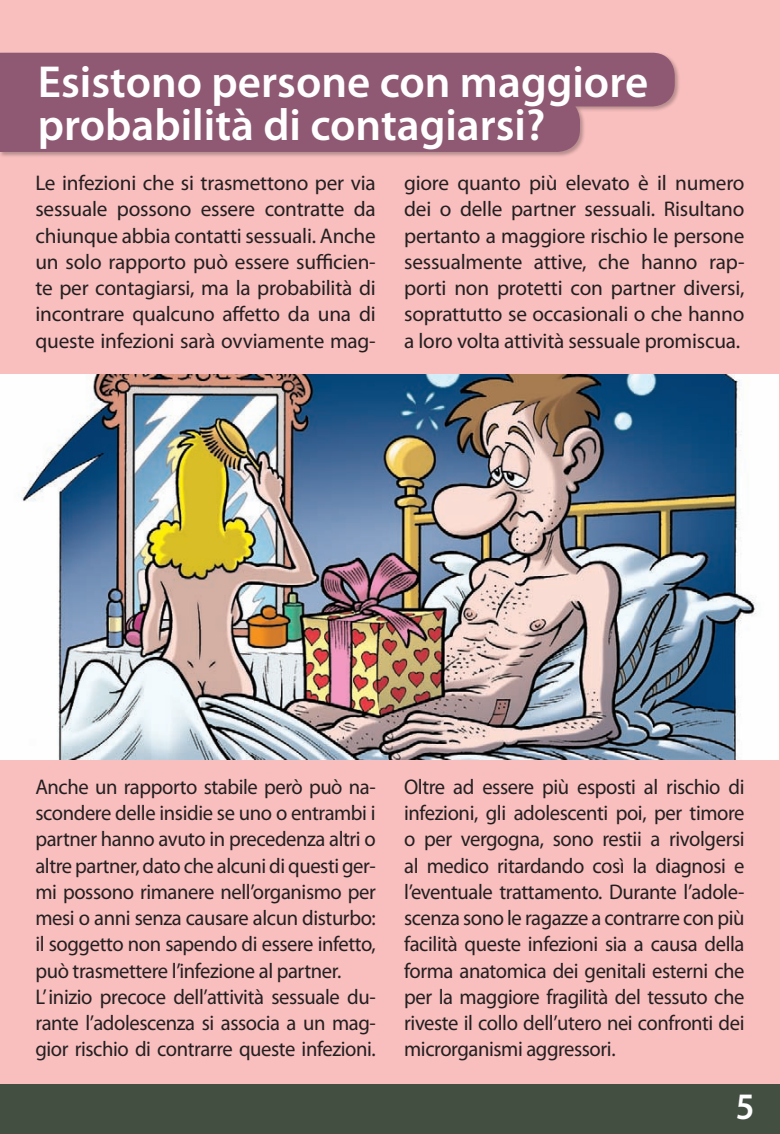
<style>
.page{position:relative;width:780px;height:1134px;background:#fff}
.page>*{position:absolute;margin:0;border:0;box-sizing:border-box;transform-origin:0 0}
.t1{font:600 45px/42.5px "Myriad Pro";color:#fff}
.t2{font:600 37.5px "Myriad Pro";color:#fff;scale:.93 1}
.t3{font:21.25px/26.2px "Myriad Pro";letter-spacing:-.02em;color:#231f20;text-align:justify}
</style>
<div class="page">
<div style="left:0;top:0;width:780px;height:1093px;background:#f9bebe"></div>
<img style="left:0;top:375px;width:778px;height:384px">
<div style="left:0;top:1084px;width:780px;height:50px;background:#434f41"></div>
<div style="left:0;top:52px;width:680px;height:105px;background:#231f20;opacity:.3"></div>
<div style="left:0;top:53px;width:674px;height:99px;background:#8f5973"></div>
<h1 class="t1" style="left:38px;top:60px;width:612px">Esistono persone con maggiore probabilità di contagiarsi?</h1>
<p class="t3" style="left:35px;top:169px;width:342px">Le infezioni che si trasmettono per via sessuale possono essere contratte da chiunque abbia contatti sessuali. Anche un solo rapporto può essere sufficien&shy;te per contagiarsi, ma la probabilità di incontrare qualcuno affetto da una di queste infezioni sarà ovviamente mag-</p>
<p class="t3" style="left:404px;top:169px;width:342px">giore quanto più elevato è il numero dei o delle partner sessuali. Risultano pertanto a maggiore rischio le persone sessualmente attive, che hanno rap&shy;porti non protetti con partner diversi, soprattutto se occasionali o che hanno a loro volta attività sessuale promiscua.</p>
<p class="t3" style="left:35px;top:773px;width:342px;text-align:left">Anche un rapporto stabile però può na&shy;scondere delle insidie se uno o entrambi i partner hanno avuto in precedenza altri o altre partner, dato che alcuni di questi ger&shy;mi possono rimanere nell’organismo per mesi o anni senza causare alcun disturbo: il soggetto non sapendo di essere infetto, può trasmettere l’infezione al partner.<br>L’inizio precoce dell’attività sessuale du&shy;rante l’adolescenza si associa a un mag&shy;gior rischio di contrarre queste infezioni.</p>
<p class="t3" style="left:404px;top:773px;width:342px">Oltre ad essere più esposti al rischio di infezioni, gli adolescenti poi, per timore o per vergogna, sono restii a rivolgersi al medico ritardando così la diagnosi e l’eventuale trattamento. Durante l’adole&shy;scenza sono le ragazze a contrarre con più facilità queste infezioni sia a causa della forma anatomica dei genitali esterni che per la maggiore fragilità del tessuto che riveste il collo dell’utero nei confronti dei microrganismi aggressori.</p>
<h2 class="t2" style="left:735px;top:1082px;width:22px">5</h2>
</div>
